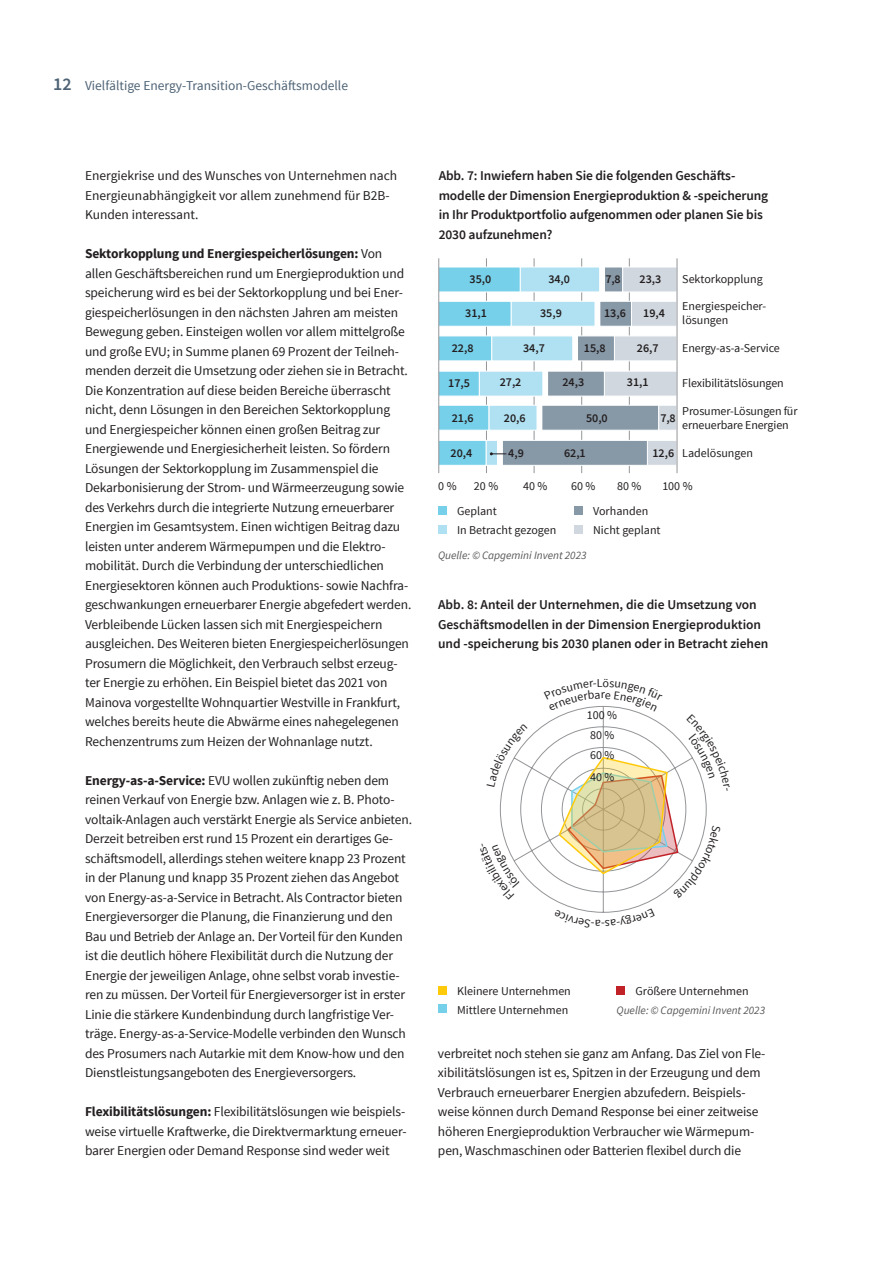
<style>
.page{position:relative;width:893px;height:1263px;background:#fff}
.page>*{position:absolute;margin:0;border:0;box-sizing:border-box;transform-origin:0 0}
.t1{font:13.5px/19.5px "Source Sans Pro";letter-spacing:-.01em;color:#231f20}
.t2{font:600 13.5px/19.5px "Source Sans Pro";letter-spacing:-.01em;color:#231f20}
.t3{font:13.5px "Source Sans Pro";color:#4d6274}
.t4{font:12px/13.5px "Source Sans Pro";color:#231f20}
.t5{font:600 12px "Source Sans Pro";color:#231f20}
.t6{font:italic 11.25px "Source Sans Pro";color:#57585a}
.s1{font-weight:600;font-size:18px}
.s2{font-weight:700}
</style>
<div class="page">
<hr style="left:581px;top:258px;width:1px;height:215px;background:#939598">
<hr style="left:486px;top:258px;width:1px;height:215px;background:#939598">
<hr style="left:629px;top:258px;width:1px;height:215px;background:#939598">
<hr style="left:534px;top:258px;width:1px;height:215px;background:#939598">
<div style="left:647px;top:440px;width:30px;height:26px;background:#d0d7df;border:1px solid #fff"></div>
<div style="left:502px;top:440px;width:146px;height:26px;background:#8798a7;border:1px solid #fff"></div>
<div style="left:497px;top:440px;width:6px;height:26px;background:#fff"></div>
<div style="left:486px;top:440px;width:12px;height:26px;background:#b0e1f2;border:1px solid #fff"></div>
<div style="left:438px;top:440px;width:48px;height:26px;background:#76d0ea;border:1px solid #fff"></div>
<div style="left:658px;top:405px;width:19px;height:26px;background:#d0d7df;border:1px solid #fff"></div>
<div style="left:541px;top:405px;width:118px;height:26px;background:#8798a7;border:1px solid #fff"></div>
<div style="left:537px;top:405px;width:5px;height:26px;background:#fff"></div>
<div style="left:488px;top:405px;width:49px;height:26px;background:#b0e1f2;border:1px solid #fff"></div>
<div style="left:438px;top:405px;width:51px;height:26px;background:#76d0ea;border:1px solid #fff"></div>
<div style="left:604px;top:371px;width:73px;height:25px;background:#d0d7df;border:1px solid #fff"></div>
<div style="left:547px;top:371px;width:58px;height:25px;background:#8798a7;border:1px solid #fff"></div>
<div style="left:542px;top:371px;width:6px;height:25px;background:#fff"></div>
<div style="left:479px;top:371px;width:64px;height:25px;background:#b0e1f2;border:1px solid #fff"></div>
<div style="left:438px;top:371px;width:42px;height:25px;background:#76d0ea;border:1px solid #fff"></div>
<div style="left:614px;top:336px;width:63px;height:25px;background:#d0d7df;border:1px solid #fff"></div>
<div style="left:577px;top:336px;width:38px;height:25px;background:#8798a7;border:1px solid #fff"></div>
<div style="left:572px;top:336px;width:6px;height:25px;background:#fff"></div>
<div style="left:491px;top:336px;width:82px;height:25px;background:#b0e1f2;border:1px solid #fff"></div>
<div style="left:438px;top:336px;width:54px;height:25px;background:#76d0ea;border:1px solid #fff"></div>
<div style="left:631px;top:301px;width:46px;height:26px;background:#d0d7df;border:1px solid #fff"></div>
<div style="left:599px;top:301px;width:33px;height:26px;background:#8798a7;border:1px solid #fff"></div>
<div style="left:595px;top:301px;width:5px;height:26px;background:#fff"></div>
<div style="left:511px;top:301px;width:84px;height:26px;background:#b0e1f2;border:1px solid #fff"></div>
<div style="left:438px;top:301px;width:73px;height:26px;background:#76d0ea;border:1px solid #fff"></div>
<div style="left:622px;top:267px;width:55px;height:25px;background:#d0d7df;border:1px solid #fff"></div>
<div style="left:604px;top:267px;width:19px;height:25px;background:#8798a7;border:1px solid #fff"></div>
<div style="left:599px;top:267px;width:6px;height:25px;background:#fff"></div>
<div style="left:520px;top:267px;width:80px;height:25px;background:#b0e1f2;border:1px solid #fff"></div>
<div style="left:438px;top:267px;width:83px;height:25px;background:#76d0ea"></div>
<hr style="left:438px;top:258px;width:1px;height:215px;background:#939598">
<hr style="left:677px;top:258px;width:1px;height:215px;background:#939598">
<div style="left:438px;top:507px;width:9px;height:8px;background:#76d0ea"></div>
<div style="left:438px;top:525px;width:9px;height:8px;background:#b0e1f2"></div>
<div style="left:574px;top:507px;width:9px;height:8px;background:#8798a7"></div>
<div style="left:574px;top:525px;width:9px;height:8px;background:#d0d7df"></div>
<svg style="left:490px;top:452px;width:16px;height:3px"></svg>
<div style="left:438px;top:986px;width:9px;height:8px;background:#feca0a"></div>
<div style="left:438px;top:1004px;width:9px;height:9px;background:#76d0ea"></div>
<div style="left:617px;top:986px;width:8px;height:9px;background:#c12227"></div>
<svg style="left:499px;top:706px;width:208px;height:207px"></svg>
<p class="t3" style="left:53px;top:77px;width:296px"><span class="s1">12</span> Vielfältige Energy-Transition-Geschäftsmodelle</p>
<p class="t1" style="left:85px;top:166px;width:314px">Energiekrise und des Wunsches von Unternehmen nach<br>Energieunabhängigkeit vor allem zunehmend für B2B-<br>Kunden interessant.</p>
<p class="t1" style="left:85px;top:244px;width:328px"><span class="s2">Sektorkopplung und Energiespeicherlösungen:</span> Von allen Geschäftsbereichen rund um Energieproduktion und speicherung wird es bei der Sektorkopplung und bei Ener&shy;giespeicherlösungen in den nächsten Jahren am meisten Bewegung geben. Einsteigen wollen vor allem mittelgroße und große EVU; in Summe planen 69 Prozent der Teilneh&shy;menden derzeit die Umsetzung oder ziehen sie in Betracht.<br>Die Konzentration auf diese beiden Bereiche überrascht nicht, denn Lösungen in den Bereichen Sektorkopplung und Energiespeicher können einen großen Beitrag zur Energiewende und Energiesicherheit leisten. So fördern Lösungen der Sektorkopplung im Zusammenspiel die Dekarbonisierung der Strom- und Wärmeerzeugung sowie des Verkehrs durch die integrierte Nutzung erneuerbarer Energien im Gesamtsystem. Einen wichtigen Beitrag dazu leisten unter anderem Wärmepumpen und die Elektro&shy;mobilität. Durch die Verbindung der unterschiedlichen Energiesektoren können auch Produktions- sowie Nachfra&shy;geschwankungen erneuerbarer Energie abgefedert werden.<br>Verbleibende Lücken lassen sich mit Energiespeichern ausgleichen. Des Weiteren bieten Energiespeicherlösungen Prosumern die Möglichkeit, den Verbrauch selbst erzeug&shy;ter Energie zu erhöhen. Ein Beispiel bietet das 2021 von Mainova vorgestellte Wohnquartier Westville in Frankfurt, welches bereits heute die Abwärme eines nahegelegenen Rechenzentrums zum Heizen der Wohnanlage nutzt.</p>
<p class="t1" style="left:85px;top:771px;width:329px"><span class="s2">Energy-as-a-Service:</span> EVU wollen zukünftig neben dem reinen Verkauf von Energie bzw. Anlagen wie z. B. Photo&shy;voltaik-Anlagen auch verstärkt Energie als Service anbieten.<br>Derzeit betreiben erst rund 15 Prozent ein derartiges Ge&shy;schäftsmodell, allerdings stehen weitere knapp 23 Prozent in der Planung und knapp 35 Prozent ziehen das Angebot von Energy-as-a-Service in Betracht. Als Contractor bieten Energieversorger die Planung, die Finanzierung und den Bau und Betrieb der Anlage an. Der Vorteil für den Kunden ist die deutlich höhere Flexibilität durch die Nutzung der Energie der jeweiligen Anlage, ohne selbst vorab investie&shy;ren zu müssen. Der Vorteil für Energieversorger ist in erster Linie die stärkere Kundenbindung durch langfristige Ver&shy;träge. Energy-as-a-Service-Modelle verbinden den Wunsch des Prosumers nach Autarkie mit dem Know-how und den Dienstleistungsangeboten des Energieversorgers.</p>
<p class="t1" style="left:85px;top:1102px;width:323px;text-align:justify"><span class="s2">Flexibilitätslösungen:</span> Flexibilitätslösungen wie beispiels&shy;weise virtuelle Kraftwerke, die Direktvermarktung erneuer&shy;barer Energien oder Demand Response sind weder weit</p>
<p class="t2" style="left:439px;top:166px;width:331px">Abb. 7: Inwiefern haben Sie die folgenden Geschäfts&shy;modelle der Dimension Energieproduktion &amp; -speicherung in Ihr Produktportfolio aufgenommen oder planen Sie bis 2030 aufzunehmen?</p>
<p class="t5" style="left:470px;top:272px;width:23px">35,0</p>
<p class="t5" style="left:465px;top:306px;width:23px">31,1</p>
<p class="t5" style="left:452px;top:341px;width:23px">22,8</p>
<p class="t5" style="left:448px;top:375px;width:23px">17,5</p>
<p class="t5" style="left:452px;top:410px;width:23px">21,6</p>
<p class="t5" style="left:450px;top:446px;width:23px">20,4</p>
<p class="t4" style="left:682px;top:273px;width:82px">Sektorkopplung</p>
<p class="t4" style="left:682px;top:300px;width:85px">Energiespeicher&shy;lösungen</p>
<p class="t4" style="left:682px;top:342px;width:99px">Energy-as-a-Service</p>
<p class="t4" style="left:682px;top:376px;width:103px">Flexibilitätslösungen</p>
<p class="t4" style="left:682px;top:405px;width:117px">Prosumer-Lösungen für erneuerbare Energien</p>
<p class="t4" style="left:682px;top:447px;width:72px">Ladelösungen</p>
<p class="t5" style="left:548px;top:272px;width:23px">34,0</p>
<p class="t5" style="left:605px;top:272px;width:17px">7,8</p>
<p class="t5" style="left:639px;top:272px;width:23px">23,3</p>
<p class="t5" style="left:540px;top:306px;width:23px">35,9</p>
<p class="t5" style="left:604px;top:306px;width:23px">13,6</p>
<p class="t5" style="left:643px;top:306px;width:23px">19,4</p>
<p class="t5" style="left:523px;top:341px;width:23px">34,7</p>
<p class="t5" style="left:584px;top:341px;width:23px">15,8</p>
<p class="t5" style="left:637px;top:341px;width:23px">26,7</p>
<p class="t5" style="left:500px;top:375px;width:23px">27,2</p>
<p class="t5" style="left:504px;top:410px;width:23px">20,6</p>
<p class="t5" style="left:508px;top:446px;width:17px">4,9</p>
<p class="t5" style="left:562px;top:375px;width:23px">24,3</p>
<p class="t5" style="left:627px;top:375px;width:23px">31,1</p>
<p class="t5" style="left:586px;top:410px;width:23px">50,0</p>
<p class="t5" style="left:660px;top:410px;width:17px">7,8</p>
<p class="t5" style="left:652px;top:446px;width:23px">12,6</p>
<p class="t5" style="left:564px;top:446px;width:23px">62,1</p>
<p class="t4" style="left:438px;top:479px;width:20px">0 %</p>
<p class="t4" style="left:474px;top:479px;width:26px">20 %</p>
<p class="t4" style="left:523px;top:479px;width:26px">40 %</p>
<p class="t4" style="left:571px;top:479px;width:26px">60 %</p>
<p class="t4" style="left:617px;top:479px;width:26px">80 %</p>
<p class="t4" style="left:662px;top:479px;width:32px">100 %</p>
<p class="t4" style="left:457px;top:502px;width:101px;line-height:18.3px">Geplant<br>In Betracht gezogen</p>
<p class="t4" style="left:593px;top:502px;width:69px;line-height:18.3px">Vorhanden<br>Nicht geplant</p>
<p class="t6" style="left:438px;top:549px;width:150px">Quelle: © Capgemini Invent 2023</p>
<p class="t2" style="left:438px;top:595px;width:332px">Abb. 8: Anteil der Unternehmen, die die Umsetzung von<br>Geschäftsmodellen in der Dimension Energieproduktion und -speicherung bis 2030 planen oder in Betracht ziehen</p>
<p class="t4" style="left:587px;top:708px;width:32px">100 %</p>
<p class="t4" style="left:590px;top:745px;width:26px;line-height:21.8px">60 %<br>40 %</p>
<p class="t4" style="left:590px;top:729px;width:26px">80 %</p>
<p class="t4" style="left:457px;top:982px;width:115px;line-height:18.6px">Kleinere Unternehmen<br>Mittlere Unternehmen</p>
<p class="t4" style="left:636px;top:984px;width:115px">Größere Unternehmen</p>
<p class="t6" style="left:617px;top:1003px;width:150px">Quelle: © Capgemini Invent 2023</p>
<p class="t1" style="left:438px;top:1044px;width:329px">verbreitet noch stehen sie ganz am Anfang. Das Ziel von Fle&shy;xibilitätslösungen ist es, Spitzen in der Erzeugung und dem Verbrauch erneuerbarer Energien abzufedern. Beispiels&shy;weise können durch Demand Response bei einer zeitweise höheren Energieproduktion Verbraucher wie Wärmepum&shy;pen, Waschmaschinen oder Batterien flexibel durch die</p>
</div>
